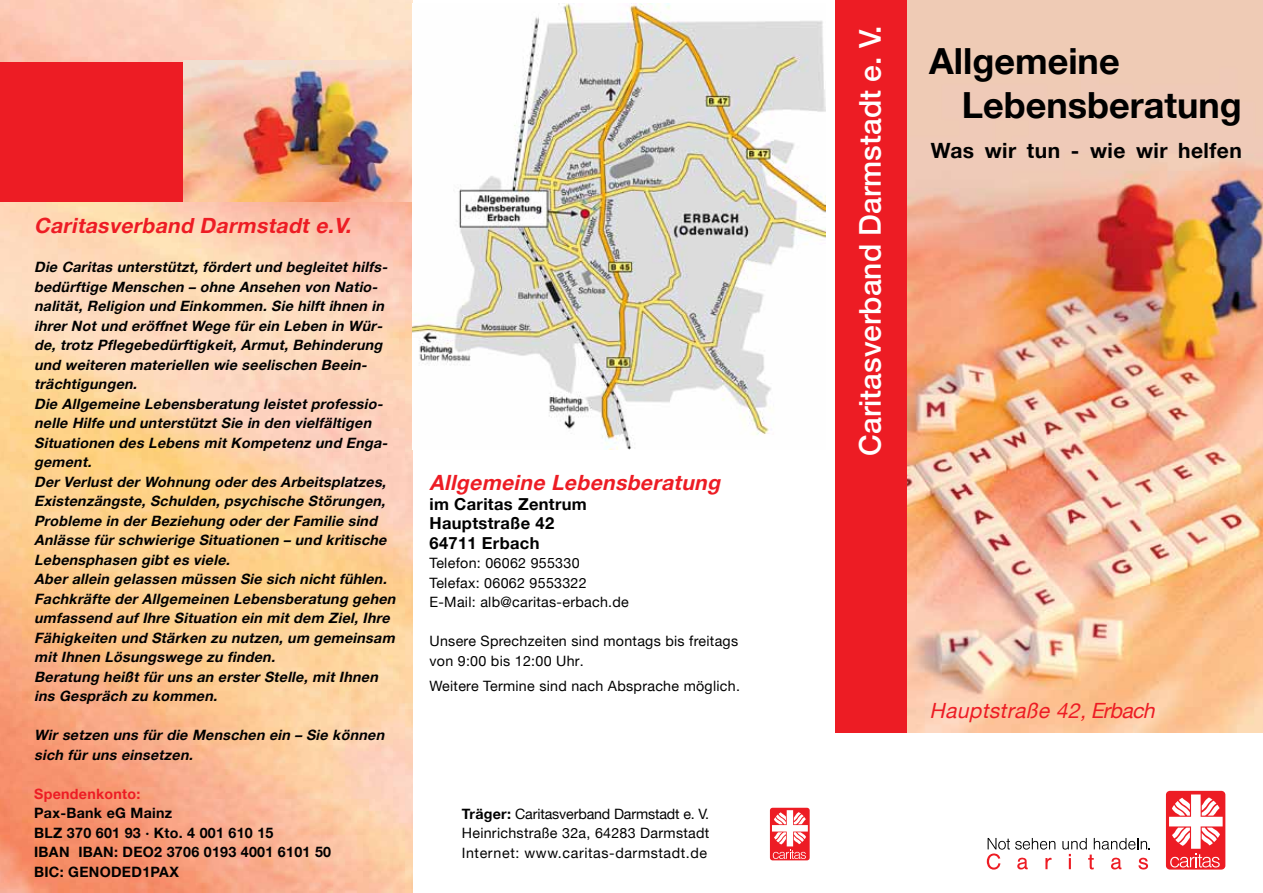
<style>
.page{position:relative;width:1263px;height:893px;background:#fff}
.page>*{position:absolute;margin:0;border:0;box-sizing:border-box;transform-origin:0 0}
.t1{font:700 36px/43.2px "Helvetica Neue";color:#000}
.t2{font:500 30px "Helvetica Neue";color:#fff}
.t3{font:italic 700 21px "Helvetica Neue";color:#ed1c24}
.t4{font:700 21px "Helvetica Neue";letter-spacing:.02em;color:#000}
.t5{font:italic 21px "Helvetica Neue";color:#ed1c24}
.t6{font:700 16.5px/19.5px "Helvetica Neue";letter-spacing:.02em;color:#000}
.t7{font:italic 700 14.25px/19.5px "Helvetica Neue";color:#000}
.t8{font:14.25px/19.5px "Helvetica Neue";letter-spacing:.02em;color:#000}
.t9{font:700 14.25px/19.5px "Helvetica Neue";letter-spacing:.02em;color:#000}
.t10{font:700 14.25px "Helvetica Neue";letter-spacing:.02em;color:#ed1c24}
.s1{font-weight:700}
</style>
<div class="page">
<img style="left:906px;top:0;width:357px;height:732px">
<img style="left:0;top:0;width:413px;height:893px">
<div style="left:835px;top:0;width:71px;height:732px;background:#ed1c24"></div>
<svg style="left:987px;top:838px;width:68px;height:32px"></svg>
<svg style="left:1062px;top:838px;width:88px;height:31px"></svg>
<div style="left:1166px;top:791px;width:59px;height:79px;background:#ed1c24;border-radius:4px"></div>
<svg style="left:1169px;top:794px;width:53px;height:73px"></svg>
<div style="left:770px;top:808px;width:40px;height:52px;background:#ed1c24;border-radius:3px"></div>
<svg style="left:772px;top:810px;width:36px;height:49px"></svg>
<div style="left:0;top:62px;width:412px;height:140px;background:#ed1c24"></div>
<img style="left:183px;top:61px;width:229px;height:141px">
<img style="left:412px;top:3px;width:414px;height:446px">
<h3 class="t3" style="left:34px;top:213px;width:323px">Caritasverband Darmstadt e.V.</h3>
<p class="t7" style="left:34px;top:257px;width:366px">Die Caritas unterstützt, fördert und begleitet hilfs&shy;bedürftige Menschen – ohne Ansehen von Natio&shy;nalität, Religion und Einkommen. Sie hilft ihnen in ihrer Not und eröffnet Wege für ein Leben in Wür&shy;de, trotz Pflegebedürftigkeit, Armut, Behinderung und weiteren materiellen wie seelischen Beein&shy;trächtigungen.<br>Die Allgemeine Lebensberatung leistet professio&shy;nelle Hilfe und unterstützt Sie in den vielfältigen Situationen des Lebens mit Kompetenz und Enga&shy;gement.<br>Der Verlust der Wohnung oder des Arbeitsplatzes, Existenzängste, Schulden, psychische Störungen, Probleme in der Beziehung oder der Familie sind Anlässe für schwierige Situationen – und kritische Lebensphasen gibt es viele.<br>Aber allein gelassen müssen Sie sich nicht fühlen.<br>Fachkräfte der Allgemeinen Lebensberatung gehen umfassend auf Ihre Situation ein mit dem Ziel, Ihre Fähigkeiten und Stärken zu nutzen, um gemeinsam mit Ihnen Lösungswege zu finden.<br>Beratung heißt für uns an erster Stelle, mit Ihnen ins Gespräch zu kommen.</p>
<p class="t7" style="left:34px;top:725px;width:355px">Wir setzen uns für die Menschen ein – Sie können sich für uns einsetzen.</p>
<p class="t10" style="left:34px;top:785px;width:108px">Spendenkonto:</p>
<p class="t9" style="left:34px;top:803px;width:299px">Pax-Bank eG Mainz<br>BLZ 370 601 93 · Kto. 4 001 610 15<br>IBAN IBAN: DEO2 3706 0193 4001 6101 50<br>BIC: GENODED1PAX</p>
<h3 class="t3" style="left:429px;top:470px;width:297px">Allgemeine Lebensberatung</h3>
<p class="t6" style="left:429px;top:494px;width:159px">im Caritas Zentrum<br>Hauptstraße 42<br>64711 Erbach</p>
<p class="t8" style="left:429px;top:553px;width:201px">Telefon: 06062 955330<br>Telefax: 06062 9553322<br>E-Mail: alb@caritas-erbach.de</p>
<p class="t8" style="left:429px;top:631px;width:310px">Unsere Sprechzeiten sind montags bis freitags von 9:00 bis 12:00 Uhr.</p>
<p class="t8" style="left:429px;top:676px;width:312px">Weitere Termine sind nach Absprache möglich.</p>
<p class="t8" style="left:462px;top:804px;width:249px;text-align:justify"><span class="s1">Träger:</span> Caritasverband Darmstadt e. V.<br>Heinrichstraße 32a, 64283 Darmstadt Internet: www.caritas-darmstadt.de</p>
<h2 class="t2" style="left:852px;top:456px;width:432px;rotate:-90deg">Caritasverband Darmstadt e. V.</h2>
<h1 class="t1" style="left:962px;top:39px;width:282px;text-indent:-33px">Allgemeine<br>Lebensberatung</h1>
<h3 class="t4" style="left:931px;top:138px;width:312px">Was wir tun - wie wir helfen</h3>
<h3 class="t5" style="left:929px;top:698px;width:232px">Hauptstraße 42,Erbach</h3>
</div>
